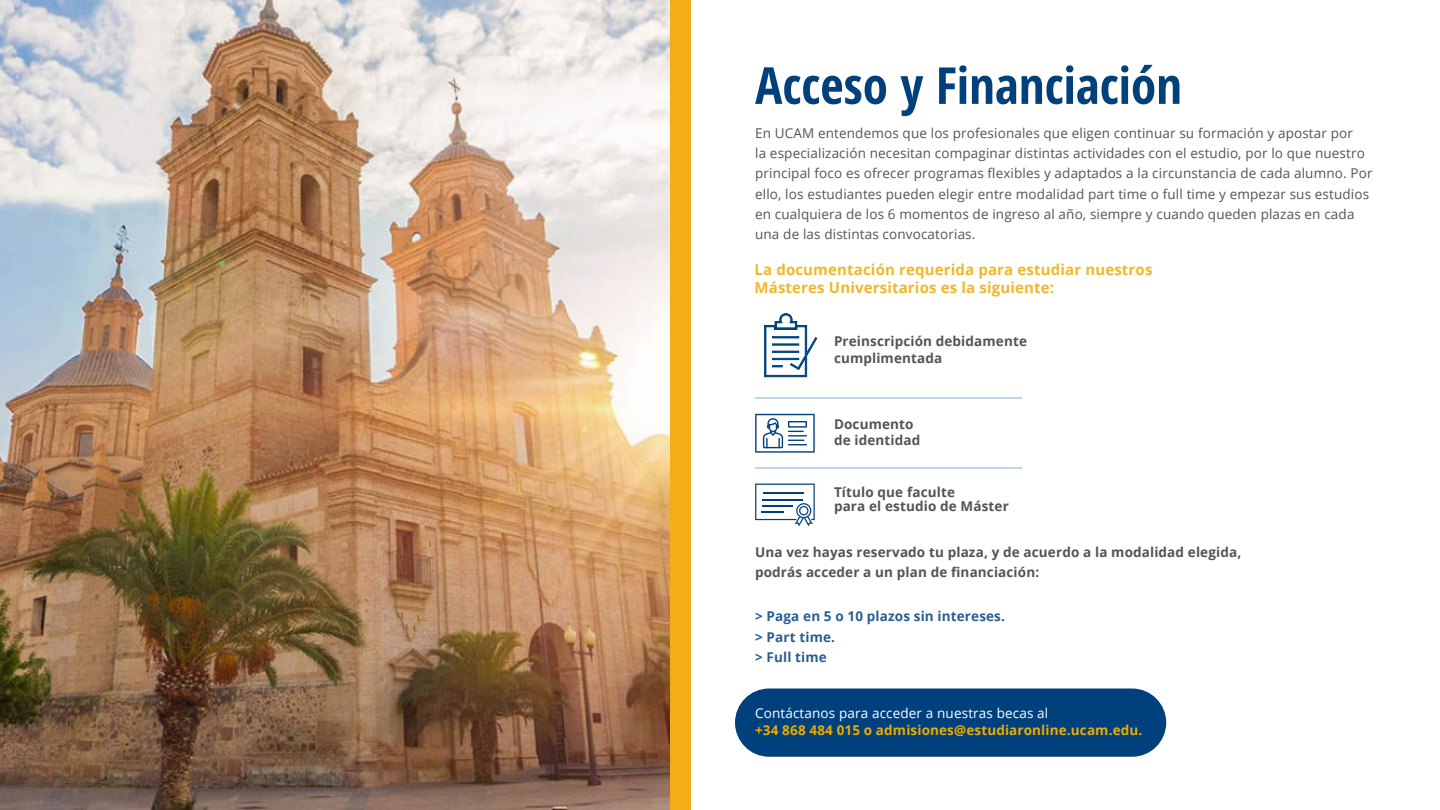
<style>
.page{position:relative;width:1440px;height:810px;background:#fff}
.page>*{position:absolute;margin:0;border:0;box-sizing:border-box;transform-origin:0 0}
.t1{font:700 condensed 51px "Open Sans";color:#00417c}
.t2{font:700 15px/18px "Open Sans";letter-spacing:.01em;color:#f0b829}
.t3{font:13.5px/20.2px "Open Sans";letter-spacing:.01em;color:#545454}
.t4{font:700 13.5px/16.5px "Open Sans";letter-spacing:.01em;color:#545454}
.t5{font:700 13.5px/20.2px "Open Sans";letter-spacing:.01em;color:#295e92}
.t6{font:700 13.5px "Open Sans";letter-spacing:.01em;color:#edab00}
.t7{font:13.5px "Open Sans";letter-spacing:.01em;color:#fff}
</style>
<div class="page">
<div style="left:735px;top:688px;width:431px;height:69px;background:#00407d;border-radius:34px"></div>
<img style="left:0;top:0;width:670px;height:810px">
<div style="left:670px;top:0;width:21px;height:810px;background:#f5ad17"></div>
<svg style="left:764px;top:313px;width:54px;height:64px"></svg>
<hr style="left:755px;top:397px;width:267px;height:2px;background:#bfd6ed">
<hr style="left:755px;top:467px;width:267px;height:2px;background:#bfd6ed">
<svg style="left:755px;top:414px;width:60px;height:39px"></svg>
<svg style="left:755px;top:484px;width:60px;height:42px"></svg>
<h1 class="t1" style="left:755px;top:50px;width:428px">Acceso y Financiación</h1>
<p class="t3" style="left:755px;top:122px;width:619px">En UCAM entendemos que los profesionales que eligen continuar su formación y apostar por<br>la especialización necesitan compaginar distintas actividades con el estudio, por lo que nuestro principal foco es ofrecer programas flexibles y adaptados a la circunstancia de cada alumno. Por ello, los estudiantes pueden elegir entre modalidad part time o full time y empezar sus estudios en cualquiera de los 6 momentos de ingreso al año, siempre y cuando queden plazas en cada una de las distintas convocatorias.</p>
<p class="t2" style="left:754px;top:261px;width:399px">La documentación requerida para estudiar nuestros<br>Másteres Universitarios es la siguiente:</p>
<p class="t4" style="left:834px;top:333px;width:195px">Preinscripción debidamente cumplimentada</p>
<p class="t4" style="left:834px;top:415px;width:88px">Documento de identidad</p>
<p class="t4" style="left:834px;top:485px;width:176px;line-height:14.2px">Título que faculte<br>para el estudio de Máster</p>
<p class="t4" style="left:755px;top:541px;width:488px;line-height:20.2px">Una vez hayas reservado tu plaza, y de acuerdo a la modalidad elegida, podrás acceder a un plan de financiación:</p>
<p class="t5" style="left:755px;top:606px;width:251px">&gt; Paga en 5 o 10 plazos sin intereses. &gt; Part time.<br>&gt; Full time</p>
<p class="t7" style="left:755px;top:703px;width:295px">Contáctanos para acceder a nuestras becas al</p>
<p class="t6" style="left:755px;top:720px;width:389px">+34 868 484 015 o admisiones@estudiaronline.ucam.edu.</p>
</div>
